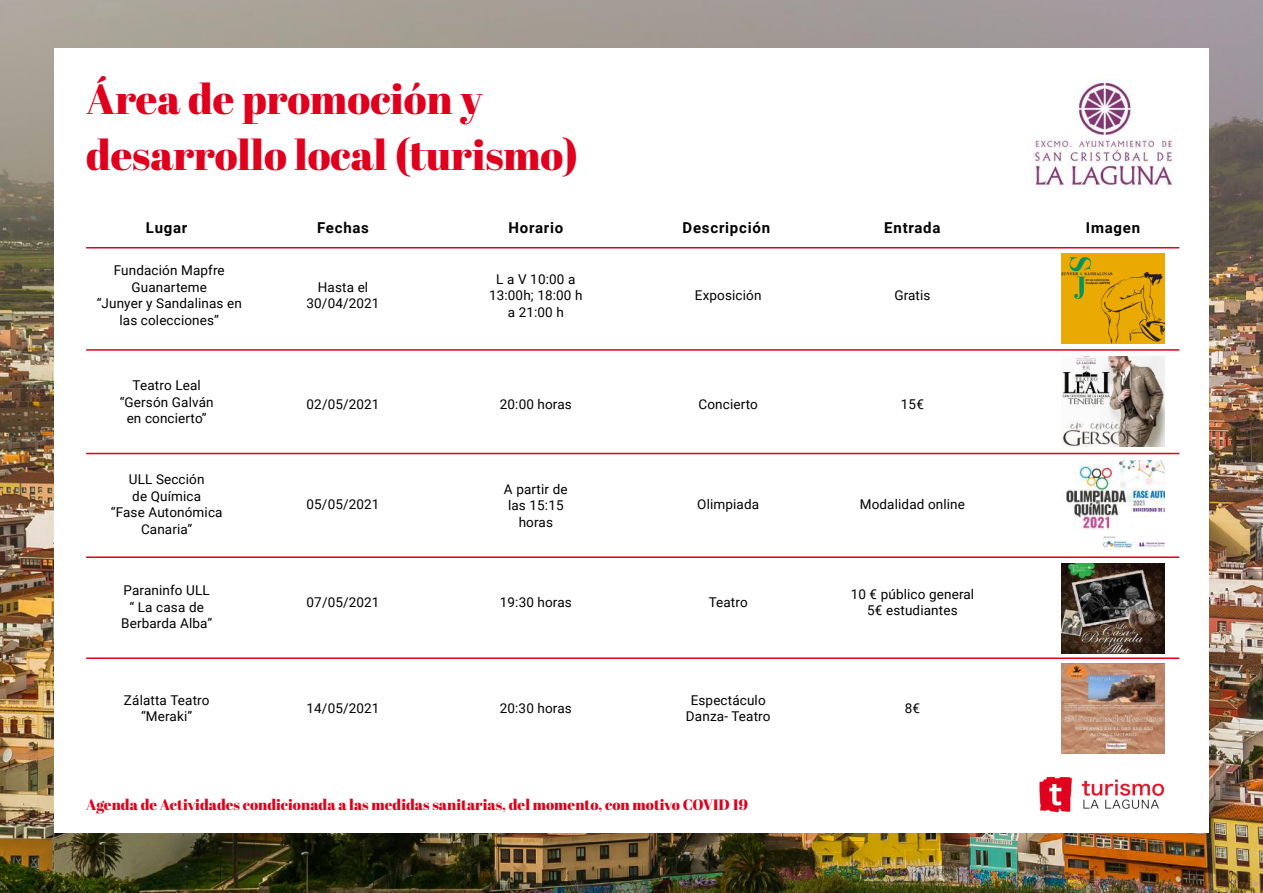
<style>
.page{position:relative;width:1263px;height:893px;background:#fff}
.page>*{position:absolute;margin:0;border:0;box-sizing:border-box;transform-origin:0 0}
.t1{font:42px/55.5px "Abril Fatface";color:#e0001e}
.t2{font:15px "Abril Fatface";color:#e0001e}
.t3{font:700 15px "Roboto";letter-spacing:.05em;color:#000}
.t4{font:13.5px/16.5px "Roboto";letter-spacing:.01em;color:#000;text-align:center}
</style>
<div class="page">
<img style="left:0;top:0;width:1263px;height:893px">
<div style="left:54px;top:48px;width:1155px;height:785px;background:#fff"></div>
<hr style="left:86px;top:247px;width:1093px;height:1px;background:#e0001e">
<hr style="left:86px;top:349px;width:1093px;height:2px;background:#e0001e">
<img style="left:1033px;top:80px;width:141px;height:108px">
<hr style="left:86px;top:453px;width:1093px;height:1px;background:#e0001e">
<hr style="left:86px;top:556px;width:1093px;height:2px;background:#e0001e">
<hr style="left:86px;top:657px;width:1093px;height:2px;background:#e0001e">
<img style="left:1039px;top:776px;width:126px;height:37px">
<img style="left:1062px;top:254px;width:102px;height:90px">
<img style="left:1062px;top:663px;width:102px;height:90px">
<img style="left:1062px;top:357px;width:102px;height:89px">
<img style="left:1066px;top:460px;width:98px;height:90px">
<img style="left:1062px;top:564px;width:102px;height:89px">
<h1 class="t1" style="left:86px;top:70px;width:493px">Área de promoción y desarrollo local (turismo)</h1>
<p class="t3" style="left:146px;top:217px;width:43px">Lugar</p>
<p class="t3" style="left:317px;top:217px;width:53px">Fechas</p>
<p class="t3" style="left:508px;top:217px;width:56px">Horario</p>
<p class="t3" style="left:683px;top:217px;width:89px">Descripción</p>
<p class="t3" style="left:884px;top:217px;width:58px">Entrada</p>
<p class="t3" style="left:1086px;top:217px;width:56px">Imagen</p>
<p class="t4" style="left:97px;top:262px;width:147px">Fundación Mapfre<br>Guanarteme<br>“Junyer y Sandalinas en las colecciones”</p>
<p class="t4" style="left:307px;top:278px;width:75px">Hasta el<br>30/04/2021</p>
<p class="t4" style="left:489px;top:270px;width:95px">L a V 10:00 a<br>13:00h; 18:00 h a 21:00 h</p>
<p class="t4" style="left:695px;top:286px;width:68px">Exposición</p>
<p class="t4" style="left:894px;top:286px;width:38px">Gratis</p>
<p class="t4" style="left:120px;top:377px;width:95px">Teatro Leal “Gersón Galván en concierto”</p>
<p class="t4" style="left:111px;top:471px;width:113px">ULL Sección<br>de Química<br>“Fase Autonómica<br>Canaria”</p>
<p class="t4" style="left:121px;top:581px;width:92px">Paraninfo ULL “ La casa de<br>Berbarda Alba”</p>
<p class="t4" style="left:307px;top:396px;width:75px">02/05/2021</p>
<p class="t4" style="left:500px;top:396px;width:74px">20:00 horas</p>
<p class="t4" style="left:698px;top:396px;width:61px">Concierto</p>
<p class="t4" style="left:901px;top:396px;width:25px">15€</p>
<p class="t4" style="left:307px;top:496px;width:75px">05/05/2021</p>
<p class="t4" style="left:504px;top:480px;width:65px">A partir de las 15:15 horas</p>
<p class="t4" style="left:697px;top:496px;width:63px">Olimpiada</p>
<p class="t4" style="left:860px;top:496px;width:107px">Modalidad online</p>
<p class="t4" style="left:307px;top:593px;width:75px">07/05/2021</p>
<p class="t4" style="left:500px;top:593px;width:74px">19:30 horas</p>
<p class="t4" style="left:709px;top:593px;width:41px">Teatro</p>
<p class="t4" style="left:851px;top:585px;width:125px">10 € público general<br>5€ estudiantes</p>
<p class="t4" style="left:124px;top:691px;width:87px">Zálatta Teatro “Meraki”</p>
<p class="t4" style="left:307px;top:699px;width:75px">14/05/2021</p>
<p class="t4" style="left:500px;top:699px;width:74px">20:30 horas</p>
<p class="t4" style="left:686px;top:691px;width:86px">Espectáculo<br>Danza- Teatro</p>
<p class="t4" style="left:905px;top:699px;width:17px">8€</p>
<p class="t2" style="left:86px;top:794px;width:663px">Agenda de Actividades condicionada a las medidas sanitarias, del momento, con motivo COVID 19</p>
</div>
